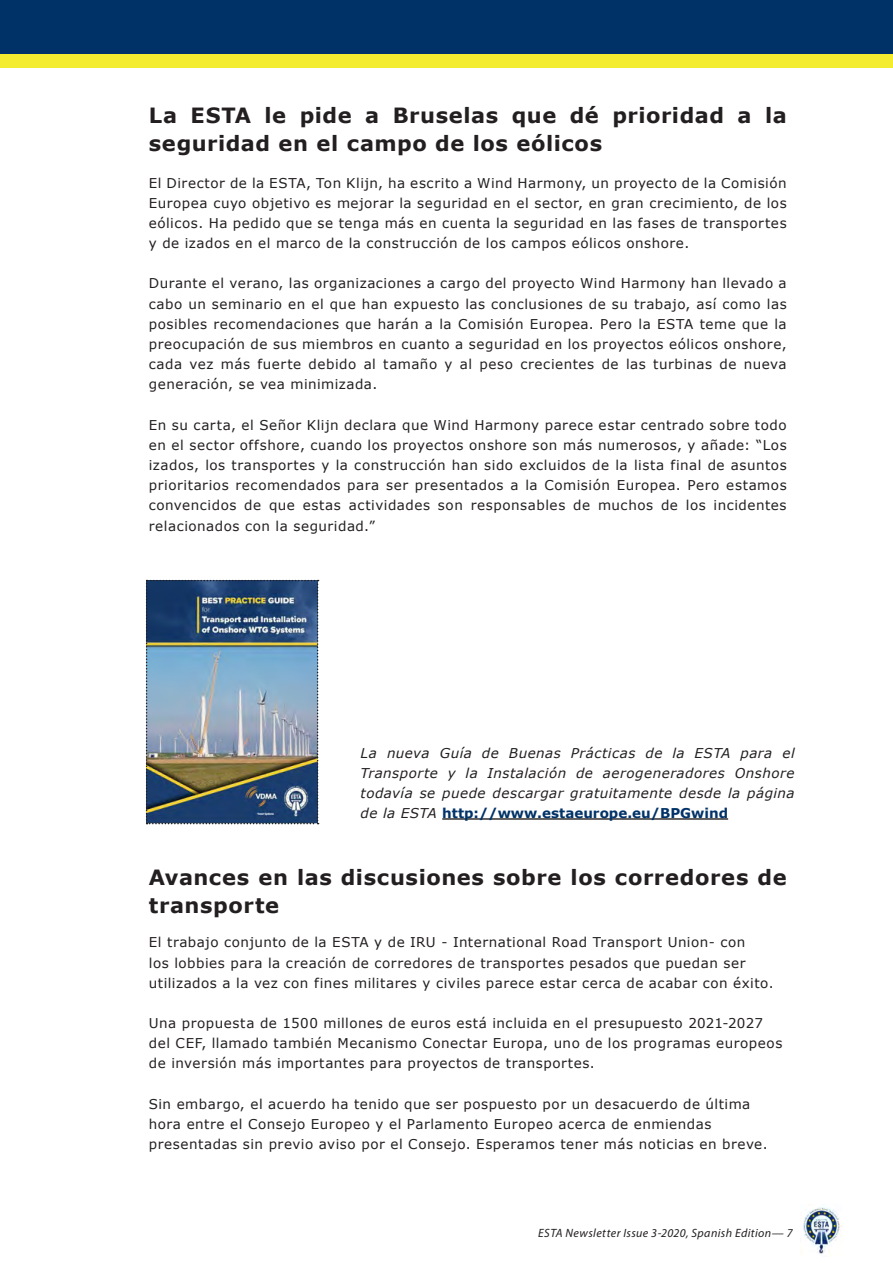
<style>
.page{position:relative;width:893px;height:1263px;background:#fff}
.page>*{position:absolute;margin:0;border:0;box-sizing:border-box;transform-origin:0 0}
.Platte_tekst_2{font:700 21px/28.5px "Verdana";letter-spacing:.025em;color:#231f20}
.Platte_tekst_2-2{font:13.5px/20.1px "Verdana";letter-spacing:.04em;color:#231f20;text-align:justify}
.Platte_tekst_2-3{font:italic 13.5px/20.1px "Verdana";letter-spacing:.035em;color:#231f20;text-align:justify}
.t1{font:italic 12px "Myriad Pro";letter-spacing:.035em;color:#231f20}
.s1{font-weight:700;font-style:normal;color:#003268}
</style>
<div class="page">
<img style="left:803px;top:1207px;width:40px;height:47px">
<div style="left:0;top:0;width:893px;height:54px;background:#003268"></div>
<div style="left:0;top:54px;width:893px;height:14px;background:#f4ed2f"></div>
<hr style="left:442px;top:818px;width:286px;height:2px;background:#231f20">
<img style="left:146px;top:580px;width:173px;height:244px">
<p class="Platte_tekst_2" style="left:149px;top:101px;width:639px">La ESTA le pide a Bruselas que dé prioridad a la seguridad en el campo de los eólicos</p>
<p class="Platte_tekst_2-2" style="left:149px;top:173px;width:639px">El Director de la ESTA, Ton Klijn, ha escrito a Wind Harmony, un proyecto de la Comisión Europea cuyo objetivo es mejorar la seguridad en el sector, en gran crecimiento, de los eólicos. Ha pedido que se tenga más en cuenta la seguridad en las fases de transportes y de izados en el marco de la construcción de los campos eólicos onshore.</p>
<p class="Platte_tekst_2-2" style="left:149px;top:274px;width:639px">Durante el verano, las organizaciones a cargo del proyecto Wind Harmony han llevado a cabo un seminario en el que han expuesto las conclusiones de su trabajo, así como las posibles recomendaciones que harán a la Comisión Europea. Pero la ESTA teme que la preocupación de sus miembros en cuanto a seguridad en los proyectos eólicos onshore, cada vez más fuerte debido al tamaño y al peso crecientes de las turbinas de nueva generación, se vea minimizada.</p>
<p class="Platte_tekst_2-2" style="left:149px;top:415px;width:639px">En su carta, el Señor Klijn declara que Wind Harmony parece estar centrado sobre todo en el sector offshore, cuando los proyectos onshore son más numerosos, y añade: “Los izados, los transportes y la construcción han sido excluidos de la lista final de asuntos prioritarios recomendados para ser presentados a la Comisión Europea. Pero estamos convencidos de que estas actividades son responsables de muchos de los incidentes relacionados con la seguridad.”</p>
<p class="Platte_tekst_2-3" style="left:361px;top:743px;width:436px">La nueva Guía de Buenas Prácticas de la ESTA para el Transporte y la Instalación de aerogeneradores Onshore todavía se puede descargar gratuitamente desde la página de la ESTA <span class="s1">http://www.estaeurope.eu/BPGwind</span></p>
<p class="Platte_tekst_2" style="left:149px;top:863px;width:639px">Avances en las discusiones sobre los corredores de transporte</p>
<p class="Platte_tekst_2-2" style="left:149px;top:932px;width:626px;text-align:left">El trabajo conjunto de la ESTA y de IRU - International Road Transport Union- con<br>los lobbies para la creación de corredores de transportes pesados que puedan ser utilizados a la vez con fines militares y civiles parece estar cerca de acabar con éxito.</p>
<p class="Platte_tekst_2-2" style="left:149px;top:1013px;width:635px;text-align:left">Una propuesta de 1500 millones de euros está incluida en el presupuesto 2021-2027 del CEF, llamado también Mecanismo Conectar Europa, uno de los programas europeos de inversión más importantes para proyectos de transportes.</p>
<p class="Platte_tekst_2-2" style="left:149px;top:1094px;width:620px;text-align:left">Sin embargo, el acuerdo ha tenido que ser pospuesto por un desacuerdo de última hora entre el Consejo Europeo y el Parlamento Europeo acerca de enmiendas presentadas sin previo aviso por el Consejo. Esperamos tener más noticias en breve.</p>
<p class="t1" style="left:538px;top:1225px;width:256px">ESTA Newsletter Issue 3-2020, Spanish Edition— 7</p>
</div>
